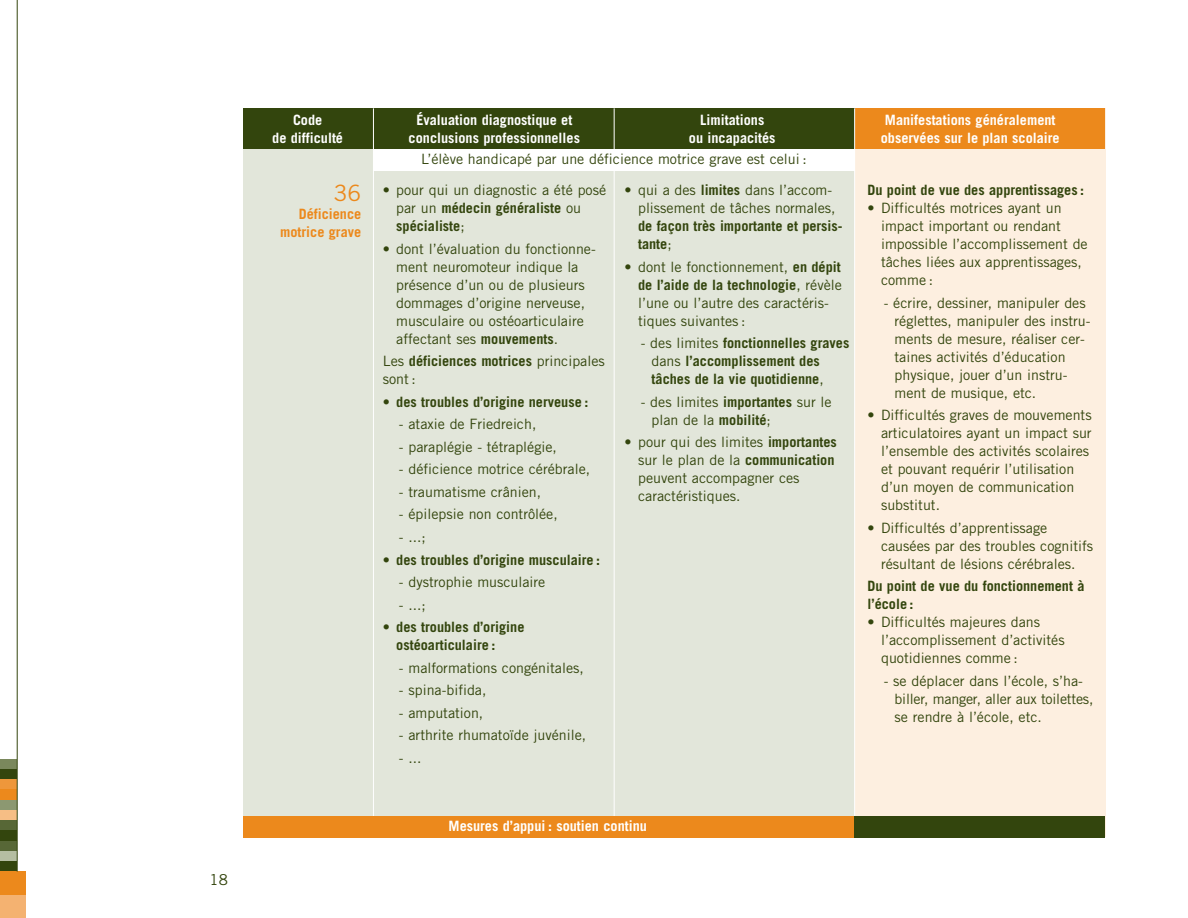
<style>
.page{position:relative;width:1188px;height:918px;background:#fff}
.page>*{position:absolute;margin:0;border:0;box-sizing:border-box;transform-origin:0 0}
.t1{font:22.5px "Trade Gothic";color:#ec891c}
.t2{font:15px "Trade Gothic";color:#33450d}
.t3{font:14.25px/18px "Trade Gothic";color:#33450d}
.t4{font:700 14.25px/18px "Trade Gothic";color:#33450d}
.t5{font:700 14.25px/18px "Trade Gothic";color:#fff;text-align:center}
.t6{font:700 14.25px/18px "Trade Gothic";color:#ec891c;text-align:right}
.s1{font-weight:700}
.s2{font-weight:400}
</style>
<div class="page">
<div style="left:0;top:759px;width:17px;height:10px;background:#7a885c"></div>
<div style="left:0;top:769px;width:17px;height:10px;background:#33450d"></div>
<div style="left:0;top:779px;width:17px;height:11px;background:#ee973b"></div>
<div style="left:0;top:790px;width:17px;height:10px;background:#ec891c"></div>
<div style="left:0;top:800px;width:17px;height:10px;background:#8c9871"></div>
<div style="left:0;top:810px;width:17px;height:11px;background:#f6be85"></div>
<div style="left:0;top:821px;width:17px;height:10px;background:#576736"></div>
<div style="left:0;top:831px;width:17px;height:10px;background:#33450d"></div>
<div style="left:0;top:841px;width:17px;height:10px;background:#576736"></div>
<div style="left:0;top:851px;width:17px;height:11px;background:#b5bea2"></div>
<div style="left:0;top:862px;width:17px;height:10px;background:#33450d"></div>
<div style="left:0;top:872px;width:26px;height:23px;background:#ec891c"></div>
<div style="left:0;top:895px;width:26px;height:23px;background:#f4b271"></div>
<hr style="left:17px;top:0;width:1px;height:872px;background:#33450d">
<div style="left:243px;top:108px;width:855px;height:729px;background:#e2e6da"></div>
<div style="left:855px;top:108px;width:250px;height:729px;background:#fdefe0"></div>
<div style="left:243px;top:108px;width:855px;height:41px;background:#33450d"></div>
<div style="left:856px;top:108px;width:249px;height:41px;background:#ec891c"></div>
<hr style="left:373px;top:108px;width:1px;height:729px;background:#fff">
<hr style="left:614px;top:108px;width:1px;height:729px;background:#fff">
<hr style="left:854px;top:108px;width:1px;height:729px;background:#fff">
<div style="left:243px;top:816px;width:862px;height:21px;background:#ec891c"></div>
<div style="left:855px;top:816px;width:250px;height:21px;background:#33450d"></div>
<div style="left:373px;top:149px;width:482px;height:21px;background:#fff"></div>
<p class="t2" style="left:210px;top:874px;width:20px">18</p>
<p class="t5" style="left:272px;top:112px;width:72px">Code<br>de difficulté</p>
<p class="t5" style="left:409px;top:112px;width:173px">Évaluation diagnostique et conclusions professionnelles</p>
<p class="t5" style="left:689px;top:112px;width:88px">Limitations<br>ou incapacités</p>
<p class="t5" style="left:881px;top:112px;width:180px;text-align:left">Manifestations généralement observées sur le plan scolaire</p>
<h1 class="t1" style="left:334px;top:185px;width:29px">36</h1>
<p class="t6" style="left:280px;top:206px;width:83px">Déficience motrice grave</p>
<p class="t3" style="left:421px;top:152px;width:387px">L’élève handicapé par une déficience motrice grave est celui :</p>
<p class="t3" style="left:396px;top:182px;width:211px;text-indent:-14px">• pour qui un diagnostic a été posé par un <span class="s1">médecin généraliste</span> ou <span class="s1">spécialiste</span>;</p>
<p class="t3" style="left:396px;top:241px;width:201px;text-indent:-14px">• dont l’évaluation du fonctionne&shy;ment neuromoteur indique la présence d’un ou de plusieurs dommages d’origine nerveuse, musculaire ou ostéoarticulaire affectant ses <span class="s1">mouvements</span>.</p>
<p class="t3" style="left:383px;top:353px;width:224px">Les <span class="s1">déficiences motrices</span> principales sont :</p>
<p class="t4" style="left:383px;top:394px;width:207px"><span class="s2">•</span> des troubles d’origine nerveuse :</p>
<p class="t3" style="left:399px;top:417px;width:139px">- ataxie de Friedreich,</p>
<p class="t3" style="left:399px;top:439px;width:159px">- paraplégie - tétraplégie,</p>
<p class="t3" style="left:399px;top:462px;width:193px">- déficience motrice cérébrale,</p>
<p class="t3" style="left:399px;top:484px;width:144px">- traumatisme crânien,</p>
<p class="t3" style="left:399px;top:507px;width:160px">- épilepsie non contrôlée,</p>
<p class="t3" style="left:399px;top:529px;width:28px">- ...;</p>
<p class="t4" style="left:383px;top:552px;width:219px"><span class="s2">•</span> des troubles d’origine musculaire :</p>
<p class="t3" style="left:399px;top:574px;width:148px">- dystrophie musculaire</p>
<p class="t3" style="left:399px;top:597px;width:28px">- ...;</p>
<p class="t4" style="left:396px;top:619px;width:130px;text-indent:-14px"><span class="s2">•</span> des troubles d’origine ostéoarticulaire :</p>
<p class="t3" style="left:399px;top:660px;width:186px">- malformations congénitales,</p>
<p class="t3" style="left:399px;top:682px;width:89px">- spina-bifida,</p>
<p class="t3" style="left:399px;top:705px;width:86px">- amputation,</p>
<p class="t3" style="left:399px;top:727px;width:189px">- arthrite rhumatoïde juvénile,</p>
<p class="t3" style="left:399px;top:750px;width:24px">- ...</p>
<p class="t3" style="left:625px;top:182px;width:213px;text-align:right">• qui a des <span class="s1">limites</span> dans l’accom&shy;plissement de tâches normales,</p>
<p class="t4" style="left:638px;top:218px;width:206px">de façon très importante et persis&shy;tante<span class="s2">;</span></p>
<p class="t3" style="left:638px;top:259px;width:205px;text-indent:-14px">• dont le fonctionnement, <span class="s1">en dépit de l’aide de la technologie</span>, révèle l’une ou l’autre des caractéris&shy;tiques suivantes :</p>
<p class="t4" style="left:652px;top:335px;width:199px;text-indent:-11px"><span class="s2">- des limites</span> fonctionnelles graves <span class="s2">dans</span> l’accomplissement des tâches de la vie quotidienne<span class="s2">,</span></p>
<p class="t3" style="left:652px;top:394px;width:182px;text-indent:-11px">- des limites <span class="s1">importantes</span> sur le plan de la <span class="s1">mobilité</span>;</p>
<p class="t3" style="left:638px;top:435px;width:200px;text-indent:-13px">• pour qui des limites <span class="s1">importantes </span>sur le plan de la <span class="s1">communication </span>peuvent accompagner ces caractéristiques.</p>
<p class="t4" style="left:868px;top:182px;width:218px">Du point de vue des apprentissages :</p>
<p class="t3" style="left:881px;top:200px;width:208px;text-indent:-14px">• Difficultés motrices ayant un impact important ou rendant impossible l’accomplissement de tâches liées aux apprentissages, comme :</p>
<p class="t3" style="left:895px;top:295px;width:197px;text-indent:-11px">- écrire, dessiner, manipuler des réglettes, manipuler des instru&shy;ments de mesure, réaliser cer&shy;taines activités d’éducation physique, jouer d’un instru&shy;ment de musique, etc.</p>
<p class="t3" style="left:881px;top:407px;width:212px;text-indent:-14px">• Difficultés graves de mouvements articulatoires ayant un impact sur l’ensemble des activités scolaires et pouvant requérir l’utilisation d’un moyen de communication substitut.</p>
<p class="t3" style="left:881px;top:520px;width:214px;text-indent:-14px">• Difficultés d’apprentissage causées par des troubles cognitifs résultant de lésions cérébrales.</p>
<p class="t4" style="left:868px;top:579px;width:218px">Du point de vue du fonctionnement à l’école :</p>
<p class="t3" style="left:881px;top:615px;width:185px;text-indent:-14px">• Difficultés majeures dans l’accomplissement d’activités quotidiennes comme :</p>
<p class="t3" style="left:895px;top:673px;width:200px;text-indent:-11px">- se déplacer dans l’école, s’ha&shy;biller, manger, aller aux toilettes, se rendre à l’école, etc.</p>
<p class="t5" style="left:449px;top:818px;width:200px">Mesures d’appui : soutien continu</p>
</div>
